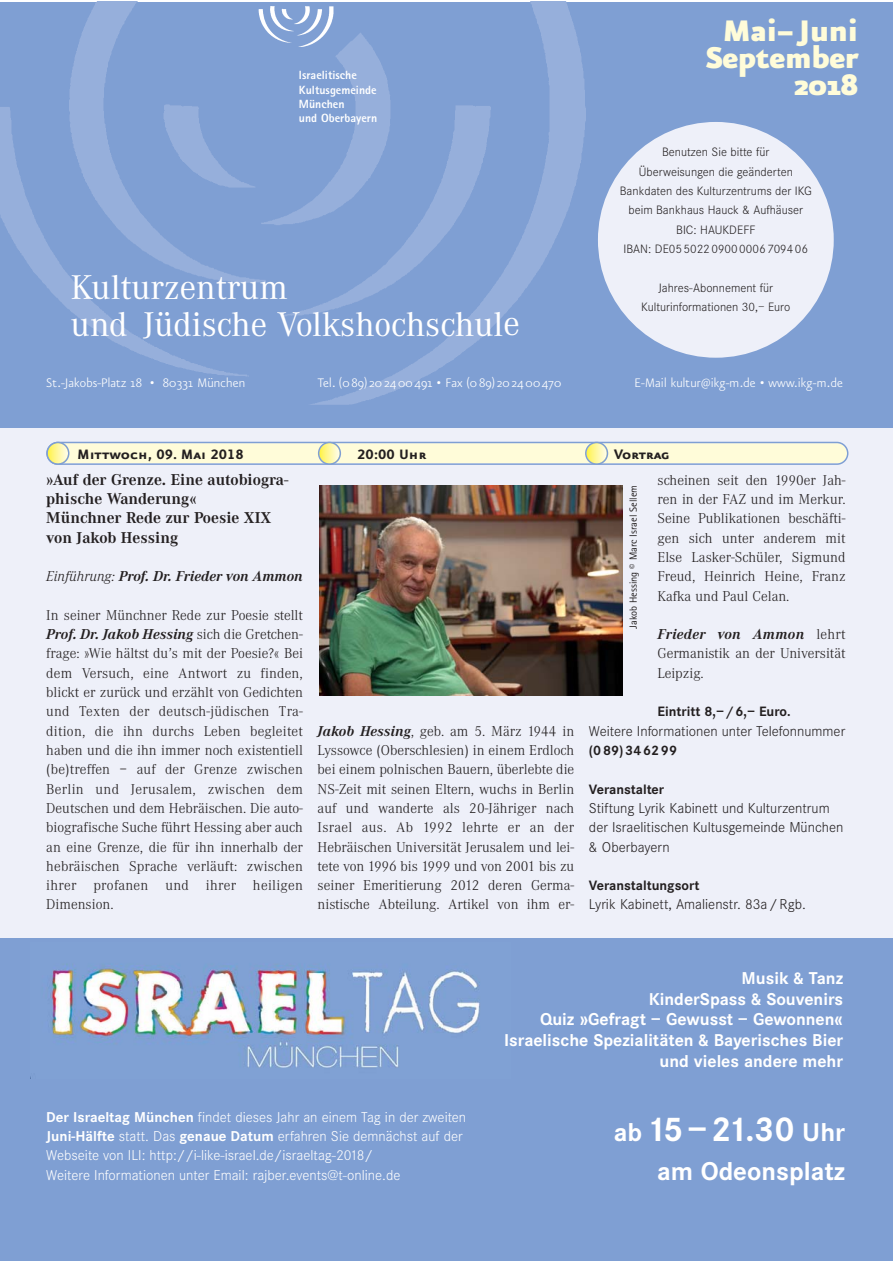
<style>
.page{position:relative;width:893px;height:1263px;background:#fff}
.page>*{position:absolute;margin:0;border:0;box-sizing:border-box;transform-origin:0 0}
.t1{font:35.7px/36.9px "Corporate A";color:#fff}
.t2{font:900 35.7px/26.7px "Eureka Sans";letter-spacing:-.025em;color:#fffcd9;text-align:right}
.t3{font:700 35.7px "Corporate S";color:#fff}
.t4{font:700 26.7px "Corporate S";color:#fff}
.t5{font:700 17.85px/20.9px "Corporate S";color:#fff;text-align:right}
.t6{font:700 16.35px/19.4px "Corporate A";color:#231f20}
.t7{font:16.35px "Eureka Sans Bold Caps";color:#231f20}
.t8{font:300 14.85px/19.4px "Corporate A";color:#231f20;text-align:justify}
.t9{font:300 14.85px/19.4px "Corporate S";color:#fff}
.t10{font:300 14.85px/19.4px "Corporate S";color:#231f20}
.t11{font:300 14.85px "Eureka Sans";letter-spacing:.01em;color:#fff}
.t12{font:italic 700 14.85px "Corporate A";color:#231f20}
.t13{font:700 14.1px "Corporate S";color:#231f20}
.t14{font:300 12.6px/19.4px "Corporate S";color:#231f20;text-align:center}
.t15{font:800 11.85px/14.2px "Rotis Sans Serif";color:#fff}
.t16{font:10.35px "Rotis Sans Serif";color:#231f20}
.s1{font-weight:300}
.s2{font-weight:700;font-style:italic}
.s3{font-weight:700}
.s4{font-size:26.7px}
</style>
<div class="page">
<div style="left:0;top:428px;width:893px;height:833px;background:#eef0f9"></div>
<div style="left:0;top:2px;width:893px;height:425px;background:#7f9fd3"></div>
<img style="left:0;top:2px;width:586px;height:403px">
<img style="left:257px;top:4px;width:79px;height:46px">
<div style="left:598px;top:122px;width:236px;height:236px;background:#eef0f9;border-radius:50%"></div>
<svg style="left:46px;top:442px;width:802px;height:23px"></svg>
<img style="left:320px;top:485px;width:303px;height:211px">
<div style="left:0;top:939px;width:893px;height:322px;background:#7f9fd3"></div>
<img style="left:30px;top:964px;width:450px;height:115px">
<p class="t15" style="left:299px;top:69px;width:80px">Israelitische<br>Kultusgemeinde<br>München<br>und Oberbayern</p>
<h1 class="t1" style="left:71px;top:268px;width:450px">Kulturzentrum<br>und Jüdische Volkshochschule</h1>
<h1 class="t2" style="left:705px;top:18px;width:154px">Mai–Juni<br>September<br>2018</h1>
<p class="t14" style="left:620px;top:144px;width:193px">Benutzen Sie bitte für<br>Überweisungen die geänderten<br>Bankdaten des Kulturzentrums der IKG beim Bankhaus Hauck &amp; Aufhäuser<br>BIC: HAUKDEFF<br>IBAN: DE05502209000006709406</p>
<p class="t14" style="left:641px;top:279px;width:151px">Jahres-Abonnement für<br>Kulturinformationen 30,– Euro</p>
<p class="t11" style="left:46px;top:378px;width:200px">St.-Jakobs-Platz 18 • 80331 München</p>
<p class="t11" style="left:318px;top:378px;width:245px">Tel. (0 89) 20 2400491 • Fax (0 89) 20 2400470</p>
<p class="t11" style="left:635px;top:378px;width:210px">E-Mail kultur@ikg-m.de • www.ikg-m.de</p>
<p class="t7" style="left:77px;top:444px;width:168px">Mittwoch, 09. Mai 2018</p>
<p class="t6" style="left:46px;top:471px;width:244px">»Auf der Grenze. Eine autobiogra&shy;phische Wanderung«<br>Münchner Rede zur Poesie XIX von Jakob Hessing</p>
<p class="t12" style="left:46px;top:571px;width:258px"><span class="s1">Einführung:</span> Prof. Dr. Frieder von Ammon</p>
<p class="t8" style="left:46px;top:607px;width:258px">In seiner Münchner Rede zur Poesie stellt <span class="s2">Prof. Dr. Jakob Hessing</span> sich die Gretchen - frage: »Wie hältst du’s mit der Poesie?« Bei dem Versuch, eine Antwort zu finden, blickt er zurück und erzählt von Gedichten und Texten der deutsch-jüdischen Tra - dition, die ihn durchs Leben begleitet haben und die ihn immer noch existentiell (be)treffen – auf der Grenze zwischen Berlin und Jerusalem, zwischen dem Deutschen und dem Hebräischen. Die auto&shy;biografische Suche führt Hessing aber auch an eine Grenze, die für ihn innerhalb der hebräischen Sprache verläuft: zwischen ihrer profanen und ihrer heiligen Dimension.</p>
<p class="t7" style="left:357px;top:444px;width:71px">20:00 Uhr</p>
<p class="t7" style="left:614px;top:444px;width:57px">Vortrag</p>
<p class="t8" style="left:318px;top:722px;width:258px"><span class="s2">Jakob Hessing</span>, geb. am 5. März 1944 in Lyssowce (Oberschlesien) in einem Erdloch bei einem polnischen Bauern, überlebte die NS-Zeit mit seinen Eltern, wuchs in Berlin auf und wanderte als 20-Jähriger nach Israel aus. Ab 1992 lehrte er an der Hebräischen Universität Jerusalem und lei&shy;tete von 1996 bis 1999 und von 2001 bis zu seiner Emeritierung 2012 deren Germa - nistische Abteilung. Artikel von ihm er -</p>
<p class="t8" style="left:657px;top:471px;width:190px">scheinen seit den 1990er Jah - ren in der FAZ und im Merkur.<br>Seine Publi kationen beschäfti&shy;gen sich un ter anderem mit Else Lasker-Schüler, Sig mund Freud, Heinrich Heine, Franz Kafka und Paul Celan.</p>
<p class="t8" style="left:657px;top:626px;width:190px"><span class="s2">Frieder von Ammon</span> lehrt Germanistik an der Univer sität Leipzig.</p>
<p class="t13" style="left:657px;top:706px;width:135px">Eintritt 8,– / 6,– Euro.</p>
<p class="t10" style="left:589px;top:723px;width:258px">Weitere Informationen unter Telefonnummer</p>
<p class="t13" style="left:589px;top:745px;width:90px">(0 89) 34 62 99</p>
<p class="t13" style="left:589px;top:784px;width:77px">Veranstalter</p>
<p class="t10" style="left:589px;top:800px;width:256px">Stiftung Lyrik Kabinett und Kulturzentrum der Israelitischen Kultusgemeinde München &amp; Oberbayern</p>
<p class="t13" style="left:589px;top:880px;width:112px">Veranstaltungsort</p>
<p class="t10" style="left:589px;top:897px;width:218px">Lyrik Kabinett, Amalienstr. 83a / Rgb.</p>
<p class="t16" style="left:630px;top:629px;width:145px;rotate:-90deg">Jakob Hessing © Marc Israel Sellem</p>
<p class="t5" style="left:504px;top:969px;width:341px">Musik &amp; Tanz<br>KinderSpass &amp; Souvenirs<br>Quiz »Gefragt – Gewusst – Gewonnen«<br>Israelische Spezialitäten &amp; Bayerisches Bier und vieles andere mehr</p>
<p class="t9" style="left:46px;top:1109px;width:421px"><span class="s3">Der Israeltag München</span> findet dieses Jahr an einem Tag in der zweiten <span class="s3">Juni-Hälfte</span> statt. Das <span class="s3">genaue Datum</span> erfahren Sie demnächst auf der Webseite von ILI: http://i-like-israel.de/israeltag-2018/<br>Weitere Informationen unter Email: rajber.events@t-online.de</p>
<h1 class="t3" style="left:614px;top:1116px;width:233px"><span class="s4">ab</span>15–21.30 <span class="s4">Uhr</span></h1>
<h2 class="t4" style="left:657px;top:1161px;width:189px">am Odeonsplatz</h2>
</div>
